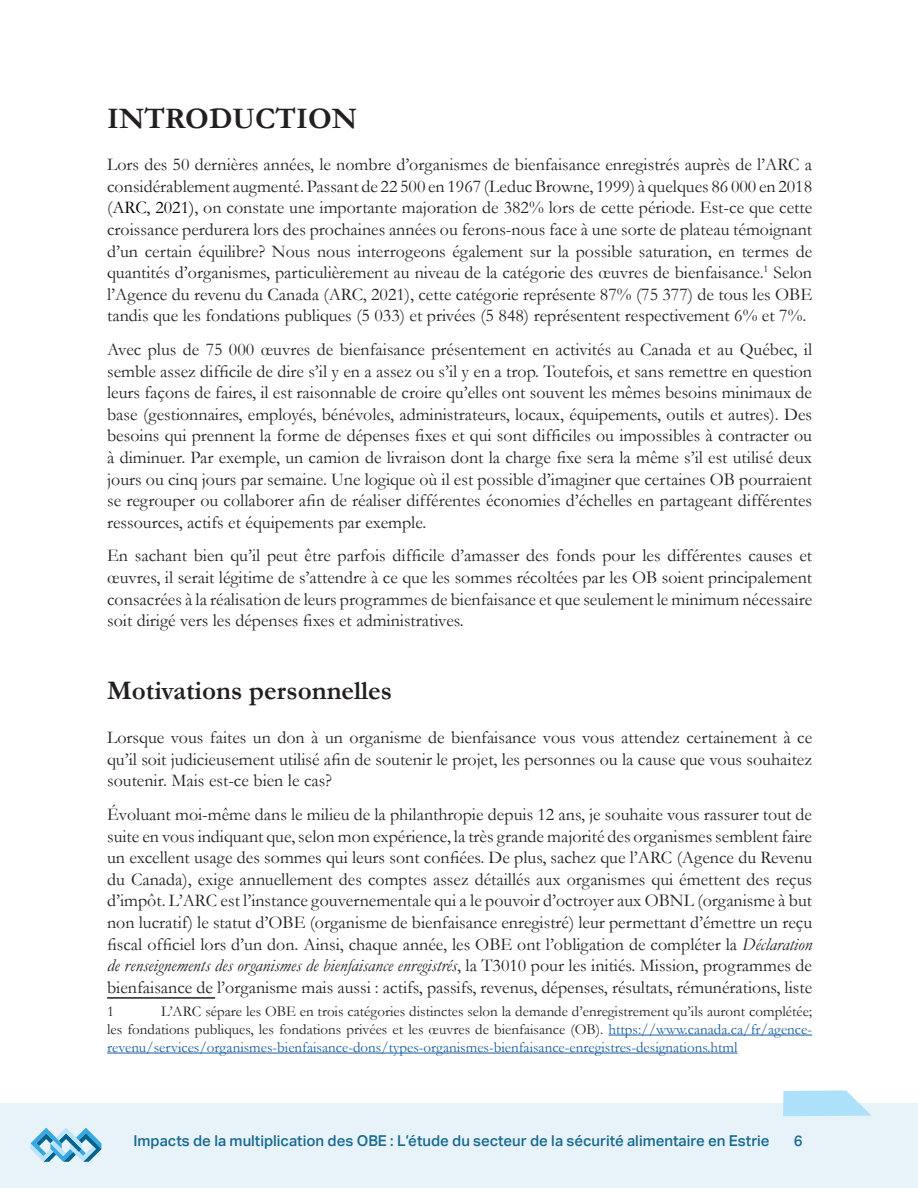
<style>
.page{position:relative;width:918px;height:1188px;background:#fff}
.page>*{position:absolute;margin:0;border:0;box-sizing:border-box;transform-origin:0 0}
.t1{font:700 30px "Garamond";color:#231f20}
.t2{font:700 27px "Garamond";color:#231f20}
.t3{font:18px/21.6px "Garamond";color:#231f20;text-align:justify}
.t4{font:15px/18px "Garamond";color:#231f20;text-align:justify}
.t5{font:500 15px "Aktiv Grotesk";color:#186a92}
.s1{color:#000}
.s2{font-style:italic}
.s3{color:#175d9e}
</style>
<div class="page">
<div style="left:0;top:1103px;width:918px;height:85px;background:#e7f3f9"></div>
<svg style="left:31px;top:1128px;width:71px;height:34px"></svg>
<svg style="left:783px;top:1090px;width:88px;height:26px;background:#b9e5f9"></svg>
<hr style="left:107px;top:997px;width:108px;height:2px;background:#231f20">
<hr style="left:609px;top:1035px;width:203px;height:1px;background:#175d9e">
<hr style="left:107px;top:1053px;width:631px;height:1px;background:#175d9e">
<h1 class="t1" style="left:107px;top:108px;width:252px">INTRODUCTION</h1>
<p class="t3" style="left:107px;top:156px;width:707px">Lors des 50 dernières années, le nombre d’organismes de bienfaisance enregistrés auprès de l’ARC a considérablement augmenté. Passant de 22 500 en 1967 (Leduc Browne, 1999) à quelques 86 000 en 2018 (<span class="s1">ARC, 2021)</span>, on constate une importante majoration de 382% lors de cette période. Est-ce que cette croissance perdurera lors des prochaines années ou ferons-nous face à une sorte de plateau témoignant d’un certain équilibre? Nous nous interrogeons également sur la possible saturation, en termes de quantités d’organismes, particulièrement au niveau de la catégorie des œuvres de bienfaisance.<sup>1</sup> Selon l’Agence du revenu du Canada (ARC, 2021), cette catégorie représente 87% (75 377) de tous les OBE tandis que les fondations publiques (5 033) et privées (5 848) représentent respectivement 6% et 7%.</p>
<p class="t3" style="left:107px;top:340px;width:707px">Avec plus de 75 000 œuvres de bienfaisance présentement en activités au Canada et au Québec, il semble assez difficile de dire s’il y en a assez ou s’il y en a trop. Toutefois, et sans remettre en question leurs façons de faires, il est raisonnable de croire qu’elles ont souvent les mêmes besoins minimaux de base (gestionnaires, employés, bénévoles, administrateurs, locaux, équipements, outils et autres). Des besoins qui prennent la forme de dépenses fixes et qui sont difficiles ou impossibles à contracter ou à diminuer. Par exemple, un camion de livraison dont la charge fixe sera la même s’il est utilisé deux jours ou cinq jours par semaine. Une logique où il est possible d’imaginer que certaines OB pourraient se regrouper ou collaborer afin de réaliser différentes économies d’échelles en partageant différentes ressources, actifs et équipements par exemple.</p>
<p class="t3" style="left:107px;top:545px;width:707px">En sachant bien qu’il peut être parfois difficile d’amasser des fonds pour les différentes causes et œuvres, il serait légitime de s’attendre à ce que les sommes récoltées par les OB soient principalement consacrées à la réalisation de leurs programmes de bienfaisance et que seulement le minimum nécessaire soit dirigé vers les dépenses fixes et administratives.</p>
<h2 class="t2" style="left:107px;top:681px;width:287px">Motivations personnelles</h2>
<p class="t3" style="left:107px;top:729px;width:707px">Lorsque vous faites un don à un organisme de bienfaisance vous vous attendez certainement à ce qu’il soit judicieusement utilisé afin de soutenir le projet, les personnes ou la cause que vous souhaitez soutenir. Mais est-ce bien le cas?</p>
<p class="t3" style="left:107px;top:805px;width:707px">Évoluant moi-même dans le milieu de la philanthropie depuis 12 ans, je souhaite vous rassurer tout de suite en vous indiquant que, selon mon expérience, la très grande majorité des organismes semblent faire un excellent usage des sommes qui leurs sont confiées. De plus, sachez que l’ARC (Agence du Revenu du Canada), exige annuellement des comptes assez détaillés aux organismes qui émettent des reçus d’impôt. L’ARC est l’instance gouvernementale qui a le pouvoir d’octroyer aux OBNL (organisme à but non lucratif) le statut d’OBE (organisme de bienfaisance enregistré) leur permettant d’émettre un reçu fiscal officiel lors d’un don. Ainsi, chaque année, les OBE ont l’obligation de compléter la <span class="s2">Déclaration de renseignements des organismes de bienfaisance enregistrés</span>, la T3010 pour les initiés. Mission, programmes de bienfaisance de l’organisme mais aussi : actifs, passifs, revenus, dépenses, résultats, rémunérations, liste</p>
<p class="t4" style="left:107px;top:1004px;width:9px">1</p>
<p class="t4" style="left:107px;top:1004px;width:707px;text-indent:54px">L’ARC sépare les OBE en trois catégories distinctes selon la demande d’enregistrement qu’ils auront complétée; les fondations publiques, les fondations privées et les œuvres de bienfaisance (OB). <span class="s3">https://www.canada.ca/fr/agence&shy;revenu/services/organismes-bienfaisance-dons/types-organismes-bienfaisance-enregistres-designations.html</span></p>
<p class="t5" style="left:134px;top:1135px;width:638px">Impacts de la multiplication des OBE : L’étude du secteur de la sécurité alimentaire en Estrie</p>
<p class="t5" style="left:794px;top:1135px;width:10px">6</p>
</div>
